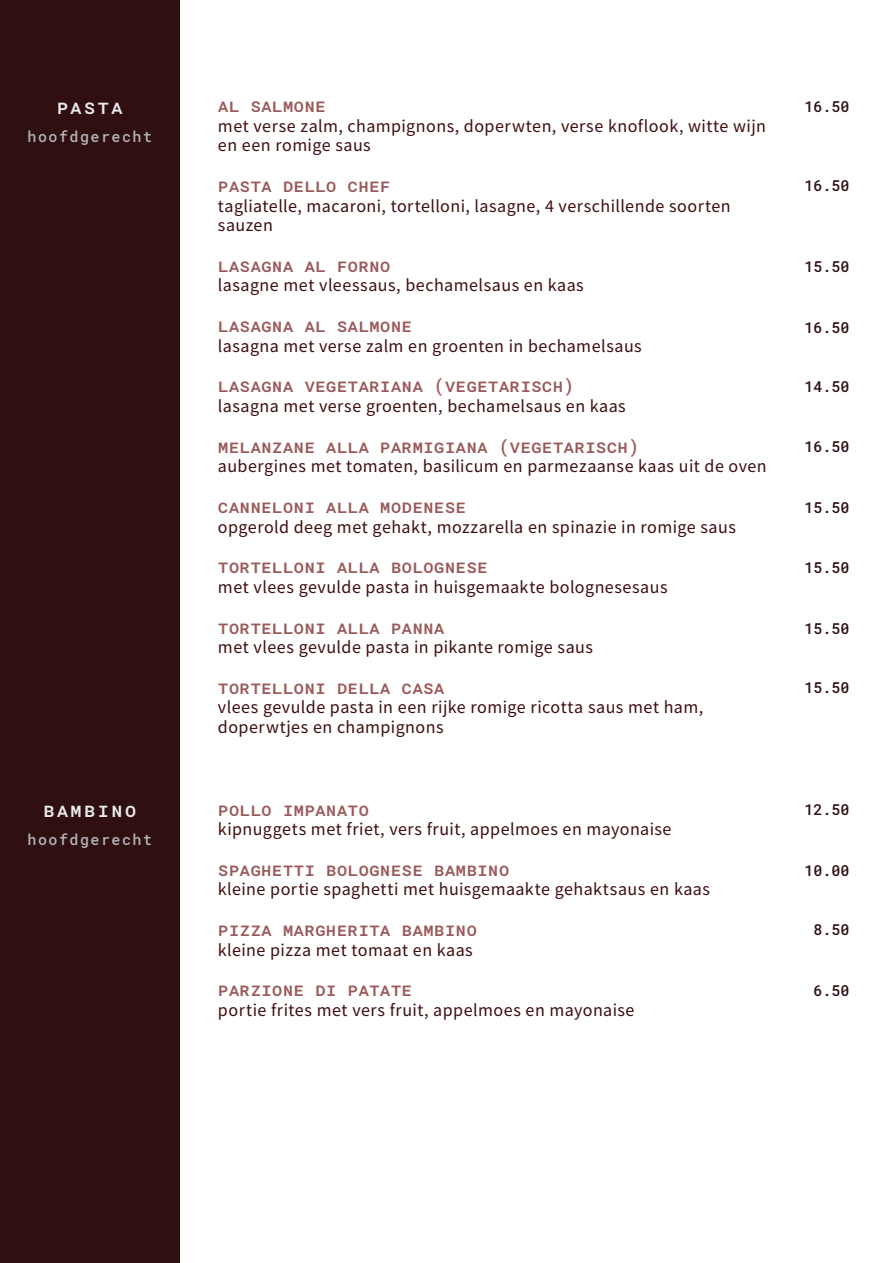
<style>
.page{position:relative;width:893px;height:1263px;background:#fff}
.page>*{position:absolute;margin:0;border:0;box-sizing:border-box;transform-origin:0 0}
.Categorie_kop{font:500 19.5px "Roboto Mono";letter-spacing:.1em;color:#e9eaeb}
.Gerecht_omschrijving{font:18px/19.5px "Source Sans Pro";letter-spacing:.025em;color:#3f0e0f}
.Gerecht{font:500 18px "Roboto Mono";color:#9a5a5a}
.prijs{font:500 15px "Roboto Mono";color:#300f11}
.categorie_kop_sub{font:500 15px "Roboto Mono";letter-spacing:.1em;color:#b2b3b7}
</style>
<div class="page">
<div style="left:0;top:0;width:180px;height:1263px;background:#300f11"></div>
<p class="Categorie_kop" style="left:57px;top:93px;width:68px">pasta</p>
<p class="categorie_kop_sub" style="left:28px;top:126px;width:126px">hoofdgerecht</p>
<p class="Categorie_kop" style="left:43px;top:796px;width:95px">bambino</p>
<p class="categorie_kop_sub" style="left:28px;top:829px;width:126px">hoofdgerecht</p>
<p class="Gerecht" style="left:218px;top:93px;width:109px">al salmone</p>
<p class="prijs" style="left:805px;top:97px;width:46px">16.50</p>
<p class="Gerecht_omschrijving" style="left:218px;top:116px;width:550px">met verse zalm, champignons, doperwten, verse knoflook, witte wijn en een romige saus</p>
<p class="Gerecht" style="left:218px;top:173px;width:171px">Pasta dello Chef</p>
<p class="Gerecht_omschrijving" style="left:218px;top:196px;width:514px">tagliatelle, macaroni, tortelloni, lasagne, 4 verschillende soorten sauzen</p>
<p class="Gerecht" style="left:218px;top:253px;width:174px">Lasagna al Forno</p>
<p class="Gerecht_omschrijving" style="left:218px;top:276px;width:367px">lasagne met vleessaus, bechamelsaus en kaas</p>
<p class="Gerecht" style="left:218px;top:313px;width:196px">Lasagna al Salmone</p>
<p class="Gerecht_omschrijving" style="left:218px;top:336px;width:425px">lasagna met verse zalm en groenten in bechamelsaus</p>
<p class="Gerecht" style="left:218px;top:373px;width:358px">Lasagna Vegetariana (vegetarisch)</p>
<p class="Gerecht_omschrijving" style="left:218px;top:396px;width:409px">lasagna met verse groenten, bechamelsaus en kaas</p>
<p class="Gerecht" style="left:218px;top:434px;width:423px">Melanzane alla Parmigiana (vegetarisch)</p>
<p class="Gerecht_omschrijving" style="left:218px;top:456px;width:550px">aubergines met tomaten, basilicum en parmezaanse kaas uit de oven</p>
<p class="Gerecht" style="left:218px;top:494px;width:250px">Canneloni alla Modenese</p>
<p class="Gerecht_omschrijving" style="left:218px;top:517px;width:519px">opgerold deeg met gehakt, mozzarella en spinazie in romige saus</p>
<p class="Gerecht" style="left:218px;top:554px;width:272px">Tortelloni alla Bolognese</p>
<p class="Gerecht_omschrijving" style="left:218px;top:577px;width:451px">met vlees gevulde pasta in huisgemaakte bolognesesaus</p>
<p class="Gerecht" style="left:218px;top:614px;width:185px">Tortelloni alla PANNA</p>
<p class="Gerecht_omschrijving" style="left:218px;top:637px;width:377px">met vlees gevulde pasta in pikante romige saus</p>
<p class="Gerecht" style="left:218px;top:675px;width:228px">Tortelloni della Casa</p>
<p class="Gerecht_omschrijving" style="left:218px;top:697px;width:487px">vlees gevulde pasta in een rijke romige ricotta saus met ham, doperwtjes en champignons</p>
<p class="prijs" style="left:805px;top:175px;width:46px">16.50</p>
<p class="prijs" style="left:805px;top:256px;width:46px">15.50</p>
<p class="prijs" style="left:805px;top:317px;width:46px">16.50</p>
<p class="prijs" style="left:805px;top:376px;width:46px">14.50</p>
<p class="prijs" style="left:805px;top:436px;width:46px">16.50</p>
<p class="prijs" style="left:805px;top:497px;width:46px">15.50</p>
<p class="prijs" style="left:805px;top:557px;width:46px">15.50</p>
<p class="prijs" style="left:805px;top:618px;width:46px">15.50</p>
<p class="prijs" style="left:805px;top:678px;width:46px">15.50</p>
<p class="Gerecht" style="left:218px;top:796px;width:153px">Pollo I mpanato</p>
<p class="Gerecht_omschrijving" style="left:218px;top:819px;width:455px">kipnuggets met friet, vers fruit, appelmoes en mayonaise</p>
<p class="Gerecht" style="left:218px;top:857px;width:293px">Spaghetti Bolognese Bambino</p>
<p class="Gerecht_omschrijving" style="left:218px;top:879px;width:493px">kleine portie spaghetti met huisgemaakte gehaktsaus en kaas</p>
<p class="Gerecht" style="left:218px;top:917px;width:261px">Pizza Margherita Bambino</p>
<p class="Gerecht_omschrijving" style="left:218px;top:940px;width:256px">kleine pizza met tomaat en kaas</p>
<p class="Gerecht" style="left:218px;top:977px;width:196px">Parzione di Patate</p>
<p class="Gerecht_omschrijving" style="left:218px;top:1000px;width:418px">portie frites met vers fruit, appelmoes en mayonaise</p>
<p class="prijs" style="left:805px;top:799px;width:46px">12.50</p>
<p class="prijs" style="left:805px;top:860px;width:46px">10.00</p>
<p class="prijs" style="left:814px;top:919px;width:37px">8.50</p>
<p class="prijs" style="left:814px;top:980px;width:37px">6.50</p>
</div>
